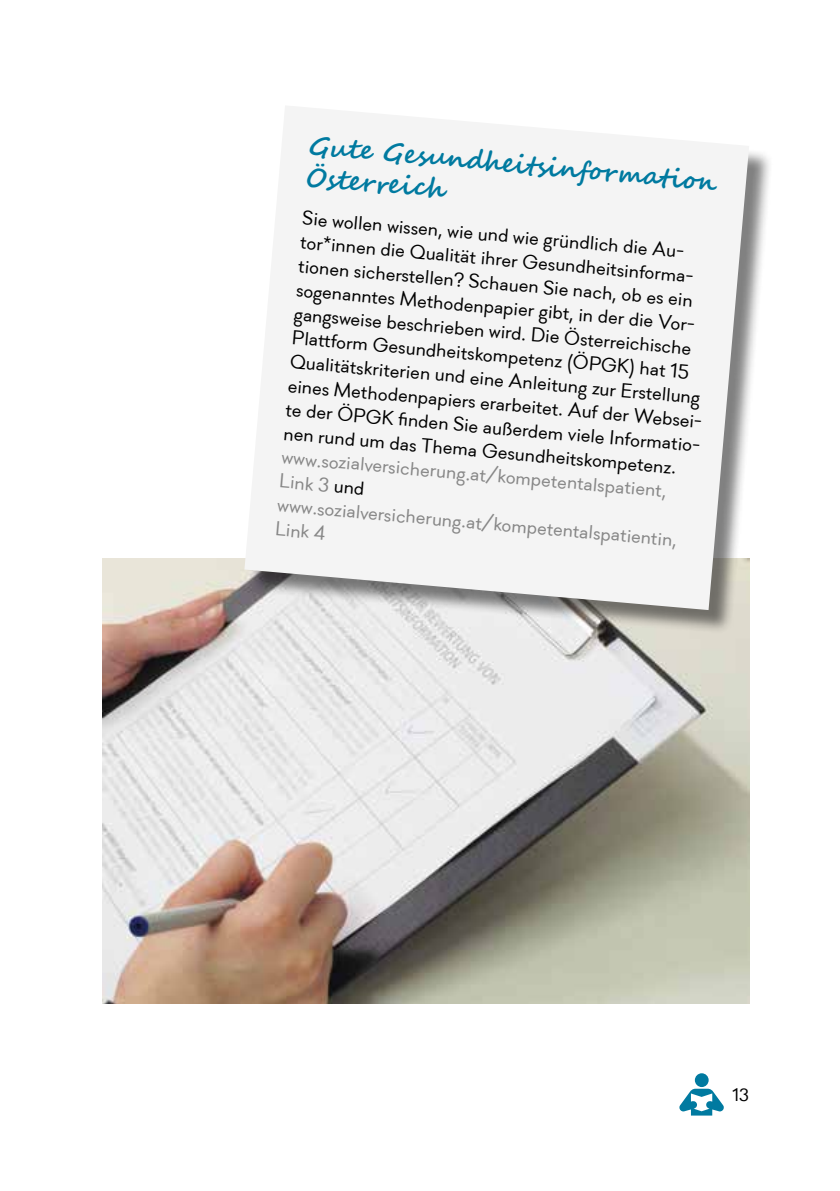
<style>
.page{position:relative;width:840px;height:1191px;background:#fff}
.page>*{position:absolute;margin:0;border:0;box-sizing:border-box;transform-origin:0 0}
.t1{font:700 26px/31.2px "Segoe Script";color:#007aa0}
.t2{font:20px/24px "Soin Sans Pro";color:#000}
.t3{font:20px/24px "Soin Sans Pro";color:#878787}
.t4{font:18px "Soin Sans Pro";color:#000}
.s1{color:#000}
</style>
<div class="page">
<img style="left:102px;top:559px;width:647px;height:444px">
<div style="left:694px;top:1073px;width:14px;height:14px;background:#007aa0;border-radius:50%"></div>
<svg style="left:679px;top:1088px;width:44px;height:27px"></svg>
<div style="left:248px;top:109px;width:525px;height:525px;background:#000;opacity:.5"></div>
<svg style="left:244px;top:106px;width:504px;height:504px;fill:#f4f4f4"></svg>
<h1 class="t1" style="left:310px;top:131px;width:411px;rotate:5deg">Gute Gesundheitsinformation<br>Österreich</h1>
<p class="t2" style="left:303px;top:206px;width:429px;rotate:5deg">Sie wollen wissen, wie und wie gründlich die Au&shy;tor*innen die Qualität ihrer Gesundheitsinforma&shy;tionen sicherstellen? Schauen Sie nach, ob es ein sogenanntes Methodenpapier gibt, in der die Vor&shy;gangsweise beschrieben wird. Die Österreichische Platt form Gesundheitskompetenz (ÖPGK) hat 15<br>Qualitätskriterien und eine Anleitung zur Erstellung eines Methodenpapiers erarbeitet. Auf der Websei&shy;te der ÖPGK fi nden Sie außerdem viele Informatio&shy;nen rund um das Thema Gesundheitskompetenz.</p>
<p class="t3" style="left:282px;top:445px;width:402px;rotate:5deg">www.sozialversicherung.at/kompetentalspatient,<br>Link 3 <span class="s1">und </span>www.sozialversicherung.at/kompetentalspatientin,<br>Link 4</p>
<p class="t4" style="left:732px;top:1084px;width:18px">13</p>
</div>
